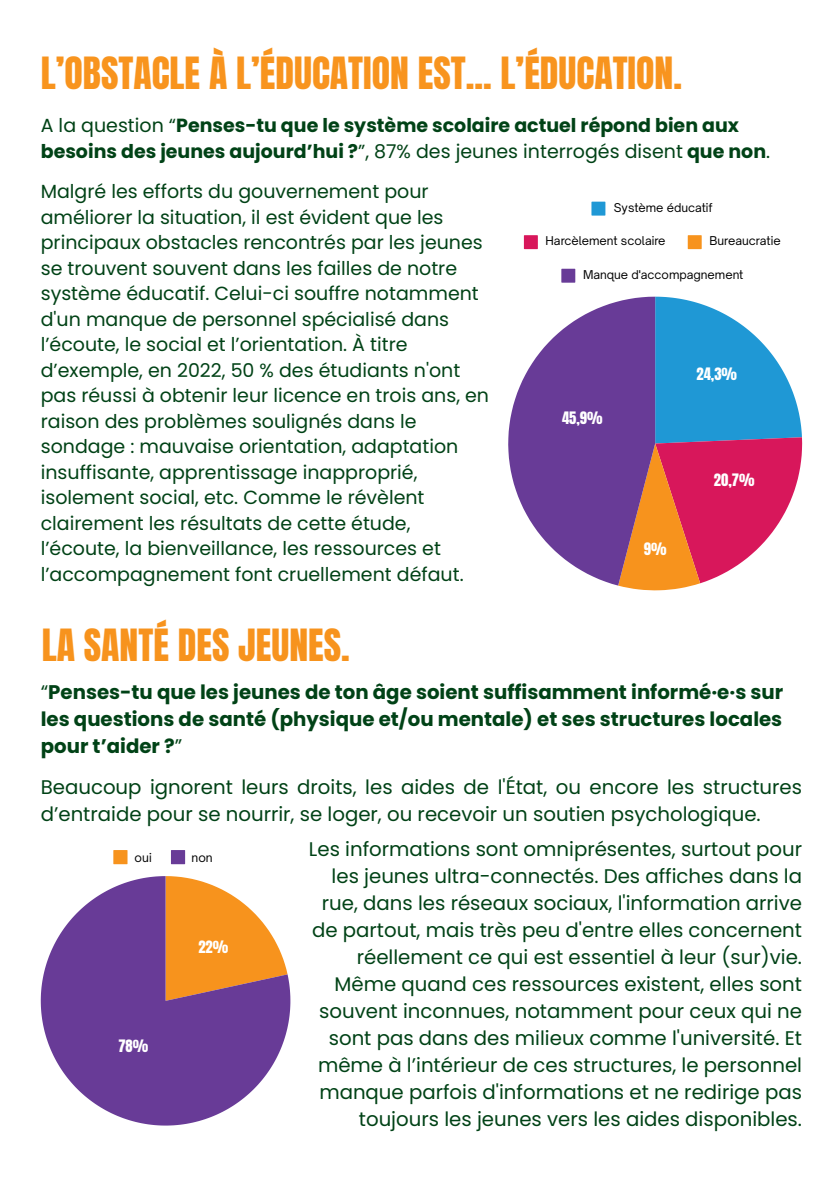
<style>
.page{position:relative;width:839px;height:1191px;background:#fff}
.page>*{position:absolute;margin:0;border:0;box-sizing:border-box;transform-origin:0 0}
.t1{font:37.8px "Anton";color:#f8941e}
.t2{font:37.8px "Anton";color:#f7931d}
.t3{font:19.8px/27px "Poppins";color:#004216;text-align:right}
.t4{font:700 19.8px/27px "Poppins";color:#004216;text-align:justify}
.t5{font:19px/25.6px "Poppins";color:#004216}
.t6{font:700 19px/25.6px "Poppins";color:#004216}
.t7{font:14.6px "Anton";color:#fff}
.t8{font:11.8px "Open Sauce One";color:#000}
.t9{font:11.6px "Open Sauce One";color:#000}
.s1{font-weight:400}
</style>
<div class="page">
<svg style="left:591px;top:202px;width:14px;height:14px"></svg>
<svg style="left:524px;top:235px;width:14px;height:14px"></svg>
<svg style="left:687px;top:235px;width:14px;height:14px"></svg>
<svg style="left:561px;top:269px;width:14px;height:14px"></svg>
<svg style="left:620px;top:297px;width:182px;height:293px"></svg>
<svg style="left:508px;top:297px;width:147px;height:289px;fill:#683b97"></svg>
<svg style="left:113px;top:850px;width:14px;height:14px"></svg>
<svg style="left:171px;top:850px;width:14px;height:14px"></svg>
<svg style="left:41px;top:876px;width:249px;height:250px;fill:#683b97"></svg>
<h1 class="t1" style="left:41px;top:46px;width:642px">L’OBSTACLE À L’ÉDUCATION EST... L’ÉDUCATION.</h1>
<h2 class="t6" style="left:41px;top:113px;width:731px"><span class="s1">A la question “</span>Penses-tu que le système scolaire actuel répond bien aux besoins des jeunes aujourd’hui ?<span class="s1">”, 87% des jeunes interrogés disent</span> que non<span class="s1">.</span></h2>
<p class="t5" style="left:41px;top:179px;width:450px">Malgré les efforts du gouvernement pour améliorer la situation, il est évident que les principaux obstacles rencontrés par les jeunes se trouvent souvent dans les failles de notre système éducatif. Celui-ci souffre notamment d'un manque de personnel spécialisé dans l’écoute, le social et l’orientation. À titre d’exemple, en 2022, 50 % des étudiants n'ont pas réussi à obtenir leur licence en trois ans, en raison des problèmes soulignés dans le sondage : mauvaise orientation, adaptation insuffisante, apprentissage inapproprié, isolement social, etc. Comme le révèlent clairement les résultats de cette étude, l’écoute, la bienveillance, les ressources et l’accompagnement font cruellement défaut.</p>
<h2 class="t2" style="left:42px;top:618px;width:309px">LA SANTÉ DES JEUNES.</h2>
<p class="t9" style="left:613px;top:200px;width:100px">Système éducatif</p>
<p class="t9" style="left:545px;top:234px;width:122px">Harcèlement scolaire</p>
<p class="t9" style="left:709px;top:234px;width:73px">Bureaucratie</p>
<p class="t9" style="left:583px;top:267px;width:162px">Manque d'accompagnement</p>
<h1 class="t7" style="left:562px;top:407px;width:42px">45,9%</h1>
<p class="t7" style="left:696px;top:363px;width:42px">24,3%</p>
<h2 class="t7" style="left:643px;top:539px;width:24px">9%</h2>
<h2 class="t7" style="left:714px;top:470px;width:42px">20,7%</h2>
<p class="t4" style="left:41px;top:678px;width:744px"><span class="s1">“</span>Penses-tu que les jeunes de ton âge soient suffisamment informé·e·s sur les questions de santé (physique et/ou mentale) et ses structures locales pour t’aider ?<span class="s1">”</span></p>
<p class="t3" style="left:41px;top:773px;width:762px;text-align:left">Beaucoup ignorent leurs droits, les aides de l'État, ou encore les structures d’entraide pour se nourrir, se loger, ou recevoir un soutien psychologique.</p>
<p class="t8" style="left:135px;top:850px;width:19px">oui</p>
<p class="t8" style="left:192px;top:850px;width:23px">non</p>
<p class="t7" style="left:118px;top:1035px;width:31px">78%</p>
<p class="t7" style="left:198px;top:937px;width:31px">22%</p>
<p class="t3" style="left:309px;top:835px;width:494px">Les informations sont omniprésentes, surtout pour les jeunes ultra-connectés. Des affiches dans la rue, dans les réseaux sociaux, l'information arrive de partout, mais très peu d'entre elles concernent réellement ce qui est essentiel à leur (sur)vie.<br>Même quand ces ressources existent, elles sont souvent inconnues, notamment pour ceux qui ne sont pas dans des milieux comme l'université. Et même à l’intérieur de ces structures, le personnel manque parfois d'informations et ne redirige pas toujours les jeunes vers les aides disponibles.</p>
</div>
